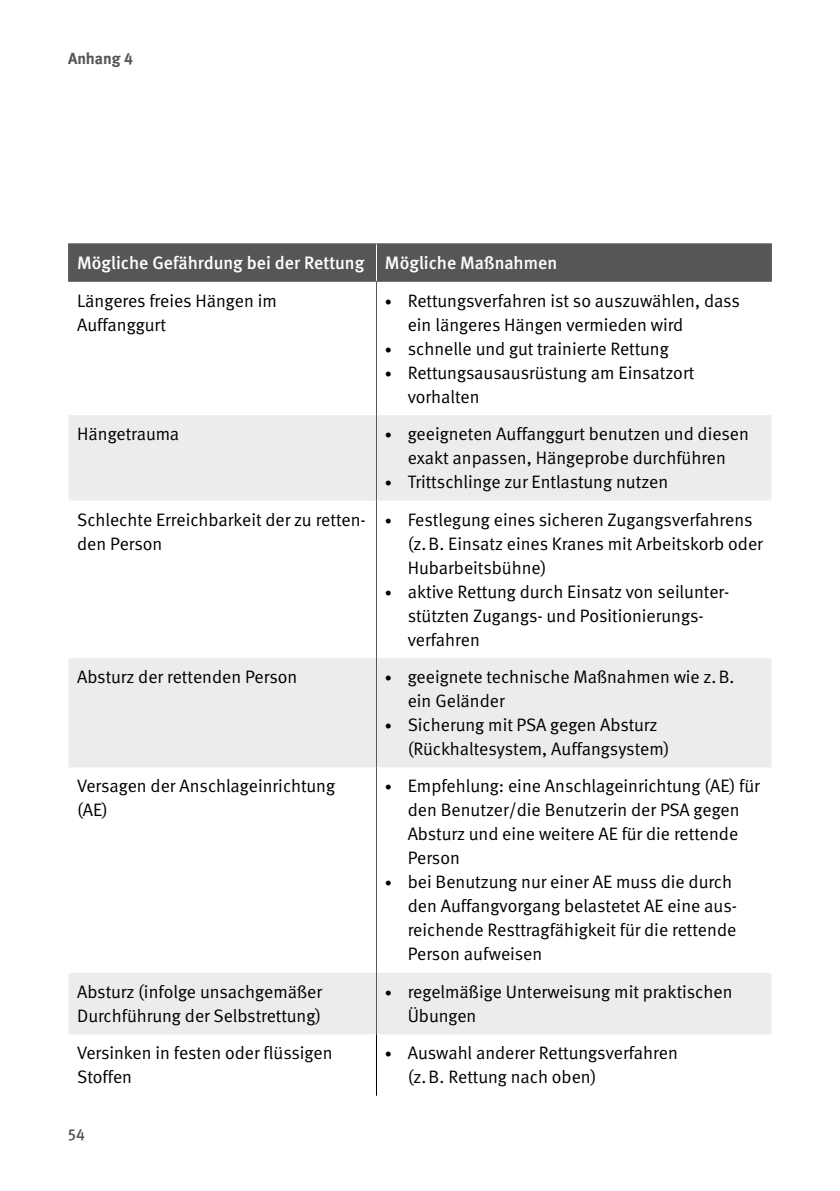
<style>
.page{position:relative;width:840px;height:1191px;background:#fff}
.page>*{position:absolute;margin:0;border:0;box-sizing:border-box;transform-origin:0 0}
.t1{font:18px/24px "DGUV Meta";color:#000}
.t2{font:500 18px "DGUV Meta";color:#fff}
.t3{font:700 16px "DGUV Meta";color:#565655}
.t4{font:500 16px "DGUV Meta";color:#565655}
.s1{font-size:14px}
</style>
<div class="page">
<div style="left:69px;top:244px;width:701px;height:37px;background:#565655"></div>
<svg style="left:69px;top:415px;width:702px;height:619px"></svg>
<hr style="left:68px;top:243px;width:308px;height:1px;background:#565655">
<hr style="left:68px;top:244px;width:1px;height:37px;background:#565655">
<hr style="left:376px;top:243px;width:395px;height:1px;background:#565655">
<hr style="left:770px;top:244px;width:1px;height:37px;background:#565655">
<hr style="left:68px;top:281px;width:308px;height:1px;background:#565655">
<hr style="left:376px;top:281px;width:395px;height:1px;background:#565655">
<hr style="left:376px;top:244px;width:1px;height:37px;background:#fff">
<hr style="left:376px;top:658px;width:1px;height:109px;background:#565655">
<hr style="left:376px;top:767px;width:1px;height:206px;background:#565655">
<hr style="left:376px;top:973px;width:1px;height:61px;background:#565655">
<hr style="left:376px;top:1034px;width:1px;height:61px;background:#000">
<hr style="left:376px;top:282px;width:1px;height:133px;background:#565655">
<hr style="left:376px;top:415px;width:1px;height:85px;background:#565655">
<hr style="left:376px;top:500px;width:1px;height:158px;background:#565655">
<p class="t3" style="left:68px;top:49px;width:66px">Anhang 4</p>
<p class="t2" style="left:77px;top:252px;width:481px">Mögliche Gefährdung bei der Rettung Mögliche Maßnahmen</p>
<p class="t1" style="left:77px;top:289px;width:201px">Längeres freies Hängen im<br>Auffanggurt</p>
<p class="t1" style="left:407px;top:289px;width:333px;text-indent:-23px"><span class="s1">•</span> Rettungsverfahren ist so auszuwählen, dass ein längeres Hängen vermieden wird</p>
<p class="t1" style="left:385px;top:337px;width:285px"><span class="s1">•</span> schnelle und gut trainierte Rettung</p>
<p class="t1" style="left:407px;top:361px;width:288px;text-indent:-23px"><span class="s1">•</span> Rettungsausausrüstung am Einsatzort vorhalten</p>
<p class="t1" style="left:77px;top:422px;width:104px">Hängetrauma</p>
<p class="t1" style="left:385px;top:422px;width:365px;text-align:center"><span class="s1">•</span> geeigneten Auffanggurt benutzen und diesen exakt anpassen, Hängeprobe durchführen</p>
<p class="t1" style="left:385px;top:470px;width:285px"><span class="s1">•</span> Trittschlinge zur Entlastung nutzen</p>
<p class="t1" style="left:77px;top:508px;width:290px">Schlechte Erreichbarkeit der zu retten&shy;den Person</p>
<p class="t1" style="left:407px;top:508px;width:356px;text-indent:-23px"><span class="s1">•</span> Festlegung eines sicheren Zugangsverfahrens (z.B. Einsatz eines Kranes mit Arbeitskorb oder<br>Hubarbeitsbühne)</p>
<p class="t1" style="left:407px;top:580px;width:323px;text-indent:-23px"><span class="s1">•</span> aktive Rettung durch Einsatz von seilunter&shy;stützten Zugangs- und Positionierungs&shy;verfahren</p>
<p class="t1" style="left:77px;top:665px;width:222px">Absturz der rettenden Person</p>
<p class="t1" style="left:407px;top:665px;width:328px;text-indent:-23px"><span class="s1">•</span> geeignete technische Maßnahmen wie z.B. ein Geländer</p>
<p class="t1" style="left:407px;top:713px;width:263px;text-indent:-23px"><span class="s1">•</span> Sicherung mit PSA gegen Absturz (Rückhaltesystem, Auffangsystem)</p>
<p class="t1" style="left:77px;top:774px;width:259px">Versagen der Anschlageinrichtung (AE)</p>
<p class="t1" style="left:407px;top:774px;width:353px;text-indent:-23px"><span class="s1">•</span> Empfehlung: eine Anschlageinrichtung (AE) für den Benutzer/die Benutzerin der PSA gegen Absturz und eine weitere AE für die rettende Person</p>
<p class="t1" style="left:407px;top:870px;width:330px;text-indent:-23px"><span class="s1">•</span> bei Benutzung nur einer AE muss die durch den Auffangvorgang belastetet AE eine aus&shy;reichende Resttragfähigkeit für die rettende Person aufweisen</p>
<p class="t1" style="left:77px;top:980px;width:246px">Absturz (infolge unsachgemäßer<br>Durchführung der Selbstrettung)</p>
<p class="t1" style="left:407px;top:980px;width:326px;text-indent:-23px"><span class="s1">•</span> regelmäßige Unterweisung mit praktischen<br>Übungen</p>
<p class="t1" style="left:77px;top:1041px;width:257px">Versinken in festen oder flüssigen<br>Stoffen</p>
<p class="t1" style="left:407px;top:1041px;width:271px;text-indent:-23px"><span class="s1">•</span> Auswahl anderer Rettungsverfahren (z.B. Rettung nach oben)</p>
<p class="t4" style="left:68px;top:1124px;width:18px">54</p>
</div>
